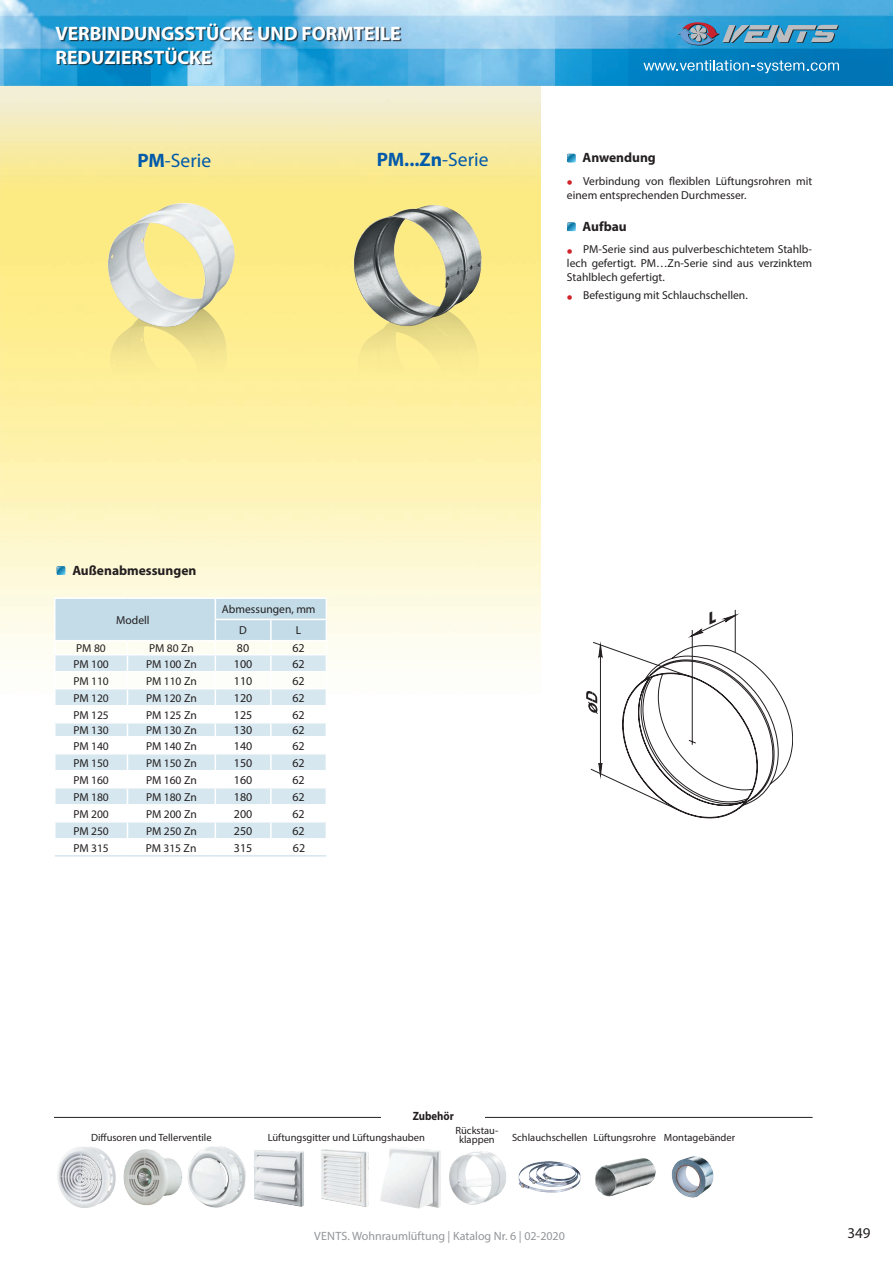
<style>
.page{position:relative;width:893px;height:1263px;background:#fff}
.page>*{position:absolute;margin:0;border:0;box-sizing:border-box;transform-origin:0 0}
.t1{font:700 19.5px/23.4px "Myriad Pro";color:#fff}
.t2{font:700 19.5px "Myriad Pro";color:#015aaa}
.t3{font:19.5px "Myriad Pro";color:#015aaa}
.t4{font:15px "Myriad Pro";color:#231f20}
.t5{font:700 13.5px "Myriad Pro";color:#231f20}
.t6{font:12px "Myriad Pro";color:#231f20}
.t7{font:12px "Myriad Pro";color:#939598}
.t8{font:700 12px "Myriad Pro";color:#231f20;scale:.9 1}
.t9{font:11.55px/13.8px "Myriad Pro";color:#231f20}
.t10{font:10.5px/9px "Myriad Pro";color:#231f20;text-align:center}
.s1{font-weight:700}
.s2{font-weight:400}
.s3{font-weight:700;font-size:17.4px;color:#d1232a}
</style>
<div class="page">
<img style="left:0;top:85px;width:540px;height:574px">
<img style="left:0;top:0;width:893px;height:85px">
<svg style="left:677px;top:22px;width:162px;height:24px;background:#5f96b7"></svg>
<svg style="left:643px;top:60px;width:196px;height:13px;background:#3a98ca"></svg>
<div style="left:57px;top:25px;width:345px;height:40px;background:#231f20;opacity:.75"></div>
<svg style="left:567px;top:154px;width:8px;height:8px"></svg>
<svg style="left:567px;top:222px;width:8px;height:9px"></svg>
<img style="left:84px;top:187px;width:180px;height:255px">
<img style="left:327px;top:187px;width:200px;height:274px">
<hr style="left:54px;top:597px;width:73px;height:2px;background:#fff">
<hr style="left:127px;top:597px;width:88px;height:2px;background:#fff">
<hr style="left:215px;top:597px;width:56px;height:2px;background:#fff">
<hr style="left:271px;top:597px;width:56px;height:2px;background:#fff">
<svg style="left:54px;top:598px;width:273px;height:240px"></svg>
<hr style="left:55px;top:855px;width:72px;height:1px;background:#d6e7ef">
<hr style="left:215px;top:855px;width:56px;height:1px;background:#d6e7ef">
<hr style="left:271px;top:855px;width:55px;height:1px;background:#d6e7ef">
<hr style="left:127px;top:855px;width:88px;height:1px;background:#d6e7ef">
<svg style="left:57px;top:566px;width:8px;height:9px"></svg>
<hr style="left:54px;top:1117px;width:327px;height:1px;background:#231f20">
<hr style="left:485px;top:1117px;width:328px;height:1px;background:#231f20">
<img style="left:57px;top:1147px;width:59px;height:61px">
<img style="left:187px;top:1146px;width:117px;height:62px">
<img style="left:321px;top:1149px;width:48px;height:58px">
<img style="left:380px;top:1147px;width:61px;height:62px">
<img style="left:518px;top:1161px;width:63px;height:32px">
<img style="left:449px;top:1151px;width:57px;height:54px">
<img style="left:595px;top:1158px;width:61px;height:39px">
<img style="left:671px;top:1156px;width:43px;height:42px">
<img style="left:123px;top:1149px;width:60px;height:57px">
<svg style="left:586px;top:609px;width:207px;height:209px"></svg>
<h1 class="t1" style="left:56px;top:21px;width:347px">VERBINDUNGSSTÜCKE UND FORMTEILE<br>REDUZIERSTÜCKE</h1>
<h1 class="t3" style="left:137px;top:148px;width:75px"><span class="s1">PM</span>-Serie</h1>
<h1 class="t2" style="left:377px;top:146px;width:113px">PM...Zn<span class="s2">-Serie</span></h1>
<p class="t5" style="left:583px;top:149px;width:75px">Anwendung</p>
<p class="t9" style="left:567px;top:174px;width:247px"><span class="s3">•</span> Verbindung von flexiblen Lüftungsrohren mit einem entsprechenden Durchmesser.</p>
<p class="t5" style="left:583px;top:218px;width:46px">Aufbau</p>
<p class="t9" style="left:567px;top:242px;width:247px;text-align:justify"><span class="s3">•</span> PM-Serie sind aus pulverbeschichtetem Stahlb&shy;lech gefertigt. PM…Zn-Serie sind aus verzinktem Stahlblech gefertigt.</p>
<p class="t9" style="left:567px;top:288px;width:182px"><span class="s3">•</span> Befestigung mit Schlauchschellen.</p>
<p class="t5" style="left:72px;top:561px;width:126px">Außenabmessungen</p>
<p class="t9" style="left:116px;top:613px;width:35px">Modell</p>
<p class="t9" style="left:239px;top:598px;width:78px;line-height:21.3px;text-indent:-17px">Abmessungen, mm<br>D</p>
<p class="t9" style="left:296px;top:623px;width:7px">L</p>
<p class="t9" style="left:76px;top:641px;width:31px">PM 80</p>
<p class="t9" style="left:149px;top:641px;width:46px">PM 80 Zn</p>
<p class="t6" style="left:237px;top:641px;width:14px">80</p>
<p class="t6" style="left:292px;top:641px;width:14px">62</p>
<p class="t9" style="left:73px;top:657px;width:37px">PM 100</p>
<p class="t9" style="left:146px;top:657px;width:52px">PM 100 Zn</p>
<p class="t6" style="left:234px;top:656px;width:20px">100</p>
<p class="t6" style="left:292px;top:656px;width:14px">62</p>
<p class="t9" style="left:73px;top:674px;width:37px">PM 110</p>
<p class="t9" style="left:146px;top:674px;width:52px">PM 110 Zn</p>
<p class="t6" style="left:234px;top:673px;width:20px">110</p>
<p class="t6" style="left:292px;top:673px;width:14px">62</p>
<p class="t9" style="left:73px;top:691px;width:37px">PM 120</p>
<p class="t9" style="left:146px;top:691px;width:52px">PM 120 Zn</p>
<p class="t6" style="left:234px;top:690px;width:20px">120</p>
<p class="t6" style="left:292px;top:690px;width:14px">62</p>
<p class="t9" style="left:73px;top:708px;width:37px">PM 125</p>
<p class="t9" style="left:146px;top:708px;width:52px">PM 125 Zn</p>
<p class="t6" style="left:234px;top:707px;width:20px">125</p>
<p class="t6" style="left:292px;top:707px;width:14px">62</p>
<p class="t9" style="left:73px;top:723px;width:37px">PM 130</p>
<p class="t9" style="left:146px;top:723px;width:52px">PM 130 Zn</p>
<p class="t6" style="left:234px;top:723px;width:20px">130</p>
<p class="t6" style="left:292px;top:723px;width:14px">62</p>
<p class="t9" style="left:73px;top:739px;width:37px">PM 140</p>
<p class="t9" style="left:146px;top:739px;width:52px">PM 140 Zn</p>
<p class="t6" style="left:234px;top:738px;width:20px">140</p>
<p class="t6" style="left:292px;top:738px;width:14px">62</p>
<p class="t9" style="left:73px;top:756px;width:37px">PM 150</p>
<p class="t9" style="left:146px;top:756px;width:52px">PM 150 Zn</p>
<p class="t6" style="left:234px;top:755px;width:20px">150</p>
<p class="t6" style="left:292px;top:755px;width:14px">62</p>
<p class="t9" style="left:73px;top:773px;width:37px">PM 160</p>
<p class="t9" style="left:146px;top:773px;width:52px">PM 160 Zn</p>
<p class="t6" style="left:234px;top:772px;width:20px">160</p>
<p class="t6" style="left:292px;top:772px;width:14px">62</p>
<p class="t9" style="left:73px;top:790px;width:37px">PM 180</p>
<p class="t9" style="left:146px;top:790px;width:52px">PM 180 Zn</p>
<p class="t6" style="left:234px;top:789px;width:20px">180</p>
<p class="t6" style="left:292px;top:789px;width:14px">62</p>
<p class="t9" style="left:73px;top:807px;width:37px">PM 200</p>
<p class="t9" style="left:146px;top:807px;width:52px">PM 200 Zn</p>
<p class="t6" style="left:234px;top:806px;width:20px">200</p>
<p class="t6" style="left:292px;top:806px;width:14px">62</p>
<p class="t9" style="left:73px;top:824px;width:37px">PM 250</p>
<p class="t9" style="left:146px;top:824px;width:52px">PM 250 Zn</p>
<p class="t6" style="left:234px;top:823px;width:20px">250</p>
<p class="t6" style="left:292px;top:823px;width:14px">62</p>
<p class="t9" style="left:73px;top:841px;width:37px">PM 315</p>
<p class="t9" style="left:146px;top:841px;width:52px">PM 315 Zn</p>
<p class="t6" style="left:234px;top:840px;width:20px">315</p>
<p class="t6" style="left:293px;top:840px;width:14px">62</p>
<p class="t8" style="left:413px;top:1108px;width:47px">Zubehör</p>
<p class="t10" style="left:455px;top:1126px;width:44px">Rückstau&shy;klappen</p>
<p class="t10" style="left:91px;top:1133px;width:122px">Diffusoren und Tellerventile</p>
<p class="t10" style="left:268px;top:1132px;width:159px">Lüftungsgitter und Lüftungshauben</p>
<p class="t10" style="left:512px;top:1132px;width:225px">Schlauchschellen Lüftungsrohre Montagebänder</p>
<p class="t7" style="left:314px;top:1229px;width:252px">VENTS. Wohnraumlüftung | Katalog Nr. 6 | 02-2020</p>
<p class="t4" style="left:847px;top:1224px;width:25px">349</p>
</div>
